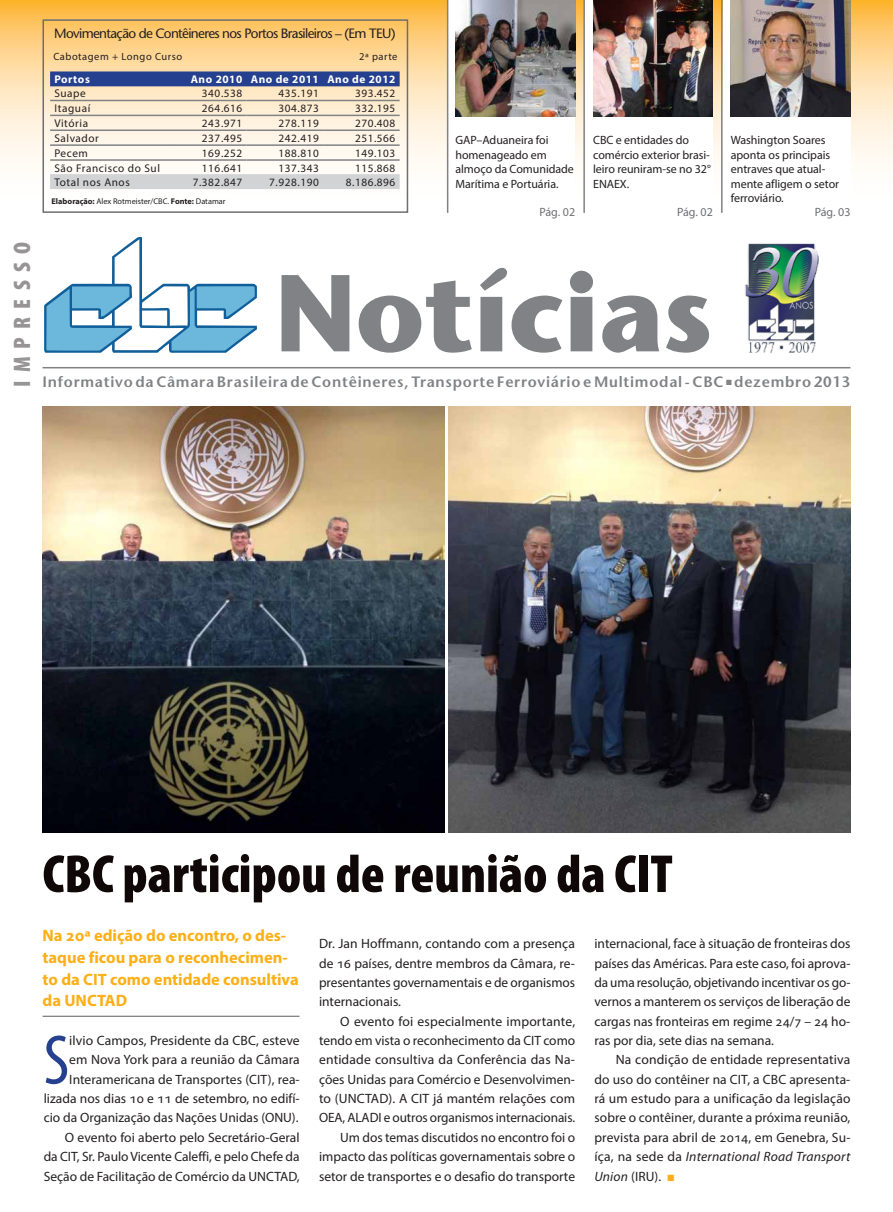
<style>
.page{position:relative;width:893px;height:1212px;background:#fff}
.page>*{position:absolute;margin:0;border:0;box-sizing:border-box;transform-origin:0 0}
.t1{font:700 108.9px "Stone Sans Std";letter-spacing:-.005em;color:#808285}
.t2{font:condensed 70.95px "Myriad Pro";color:#25408f}
.t3{font:900 condensed 54px "Myriad Pro";color:#0f0708}
.t4{font:900 condensed 24px "Myriad Pro";letter-spacing:.34em;color:#969495}
.t5{font:700 16.5px/21.8px "Myriad Pro";color:#fcaf17}
.t6{font:600 15px "Stone Sans Std";letter-spacing:.05em;color:#808285}
.t7{font:13.5px/19.4px "Myriad Pro";color:#231f20;text-align:justify}
.t8{font:500 13.5px "Stone Sans Std";letter-spacing:-.05em;color:#231f20}
.t9{font:12px/14.4px "Myriad Pro";letter-spacing:-.005em;color:#231f20}
.t10{font:12px "Myriad Pro";letter-spacing:-.015em;color:#6d6e71}
.t11{font:11.25px "Myriad Pro";letter-spacing:.05em;color:#231f20}
.t12{font:700 11.25px "Myriad Pro";letter-spacing:.05em;color:#fff}
.t13{font:10.5px "Myriad Pro";letter-spacing:.05em;color:#231f20}
.t14{font:8.25px "Myriad Pro";color:#231f20}
.s1{font-weight:700}
.s2{font-style:italic}
.s3{color:#fcaf17}
</style>
<div class="page">
<svg style="left:0;top:0;width:893px;height:369px"></svg>
<div style="left:43px;top:19px;width:365px;height:194px;border:2px solid #6d6e71"></div>
<img style="left:742px;top:241px;width:79px;height:114px">
<svg style="left:44px;top:237px;width:213px;height:116px"></svg>
<hr style="left:43px;top:367px;width:807px;height:1px;background:#808285">
<div style="left:447px;top:0;width:128px;height:213px;background:#fff"></div>
<div style="left:585px;top:0;width:128px;height:213px;background:#fff"></div>
<div style="left:722px;top:0;width:128px;height:213px;background:#fff"></div>
<img style="left:731px;top:0;width:119px;height:116px">
<img style="left:455px;top:0;width:120px;height:116px">
<img style="left:593px;top:0;width:120px;height:116px">
<hr style="left:721px;top:0;width:1px;height:213px;background:#808285">
<hr style="left:583px;top:0;width:2px;height:213px;background:#808285">
<hr style="left:447px;top:0;width:1px;height:213px;background:#808285">
<hr style="left:43px;top:1016px;width:256px;height:1px;background:#6d6e71">
<img style="left:43px;top:406px;width:402px;height:426px">
<img style="left:448px;top:406px;width:402px;height:426px">
<svg style="left:50px;top:71px;width:350px;height:15px;background:#2c458f"></svg>
<div style="left:50px;top:174px;width:350px;height:15px;background:#d1d3d4"></div>
<hr style="left:50px;top:100px;width:120px;height:1px;background:#808285">
<hr style="left:170px;top:100px;width:77px;height:1px;background:#808285">
<hr style="left:247px;top:100px;width:76px;height:1px;background:#808285">
<hr style="left:323px;top:100px;width:77px;height:1px;background:#808285">
<hr style="left:50px;top:115px;width:120px;height:1px;background:#808285">
<hr style="left:170px;top:115px;width:77px;height:1px;background:#808285">
<hr style="left:247px;top:115px;width:76px;height:1px;background:#808285">
<hr style="left:323px;top:115px;width:77px;height:1px;background:#808285">
<hr style="left:50px;top:129px;width:120px;height:2px;background:#808285">
<hr style="left:170px;top:129px;width:77px;height:2px;background:#808285">
<hr style="left:247px;top:129px;width:76px;height:2px;background:#808285">
<hr style="left:323px;top:129px;width:77px;height:2px;background:#808285">
<hr style="left:50px;top:144px;width:120px;height:2px;background:#808285">
<hr style="left:170px;top:144px;width:77px;height:2px;background:#808285">
<hr style="left:247px;top:144px;width:76px;height:2px;background:#808285">
<hr style="left:323px;top:144px;width:77px;height:2px;background:#808285">
<hr style="left:50px;top:159px;width:120px;height:2px;background:#808285">
<hr style="left:170px;top:159px;width:77px;height:2px;background:#808285">
<hr style="left:247px;top:159px;width:76px;height:2px;background:#808285">
<hr style="left:323px;top:159px;width:77px;height:2px;background:#808285">
<h3 class="t4" style="left:9px;top:387px;width:146px;rotate:-90deg">IMPRESSO</h3>
<p class="t8" style="left:54px;top:26px;width:343px">Movimentação de Contêineres nos Portos Brasileiros – (Em TEU)</p>
<p class="t13" style="left:53px;top:50px;width:130px">Cabotagem + Longo Curso</p>
<p class="t13" style="left:359px;top:50px;width:40px">2ª parte</p>
<p class="t12" style="left:54px;top:72px;width:37px">Portos</p>
<p class="t12" style="left:191px;top:72px;width:206px">Ano 2010 Ano de 2011 Ano de 2012</p>
<p class="t11" style="left:54px;top:86px;width:33px">Suape</p>
<p class="t11" style="left:202px;top:86px;width:42px">340.538</p>
<p class="t11" style="left:279px;top:86px;width:42px">435.191</p>
<p class="t11" style="left:355px;top:86px;width:42px">393.452</p>
<p class="t11" style="left:54px;top:101px;width:37px">Itaguaí</p>
<p class="t11" style="left:202px;top:101px;width:42px">264.616</p>
<p class="t11" style="left:279px;top:101px;width:42px">304.873</p>
<p class="t11" style="left:355px;top:101px;width:42px">332.195</p>
<p class="t11" style="left:54px;top:116px;width:35px">Vitória</p>
<p class="t11" style="left:202px;top:116px;width:42px">243.971</p>
<p class="t11" style="left:279px;top:116px;width:42px">278.119</p>
<p class="t11" style="left:355px;top:116px;width:42px">270.408</p>
<p class="t11" style="left:54px;top:131px;width:46px">Salvador</p>
<p class="t11" style="left:202px;top:131px;width:42px">237.495</p>
<p class="t11" style="left:279px;top:131px;width:42px">242.419</p>
<p class="t11" style="left:355px;top:131px;width:42px">251.566</p>
<p class="t11" style="left:54px;top:146px;width:35px">Pecem</p>
<p class="t11" style="left:202px;top:146px;width:42px">169.252</p>
<p class="t11" style="left:279px;top:146px;width:42px">188.810</p>
<p class="t11" style="left:355px;top:146px;width:42px">149.103</p>
<p class="t11" style="left:54px;top:161px;width:107px">São Francisco do Sul</p>
<p class="t11" style="left:202px;top:161px;width:42px">116.641</p>
<p class="t11" style="left:279px;top:161px;width:42px">137.343</p>
<p class="t11" style="left:355px;top:161px;width:42px">115.868</p>
<p class="t11" style="left:54px;top:175px;width:77px">Total nos Anos</p>
<p class="t11" style="left:193px;top:175px;width:51px">7.382.847</p>
<p class="t11" style="left:269px;top:175px;width:51px">7.928.190</p>
<p class="t11" style="left:346px;top:175px;width:51px">8.186.896</p>
<p class="t14" style="left:52px;top:196px;width:175px"><span class="s1">Elaboração:</span> Alex Rotmeister/CBC. <span class="s1">Fonte:</span> Datamar</p>
<p class="t9" style="left:455px;top:133px;width:120px">GAP–Aduaneira foi homenageado em almoço da Comunidade<br>Marítima e Portuária.</p>
<p class="t10" style="left:539px;top:205px;width:37px">Pág. 02</p>
<p class="t9" style="left:593px;top:133px;width:119px">CBC e entidades do comércio exterior brasi&shy;leiro reuniram-se no 32°<br>ENAEX.</p>
<p class="t10" style="left:677px;top:205px;width:37px">Pág. 02</p>
<p class="t9" style="left:731px;top:133px;width:110px">Washington Soares aponta os principais entraves que atual&shy;mente afligem o setor ferroviário.</p>
<p class="t10" style="left:815px;top:205px;width:37px">Pág. 03</p>
<h1 class="t1" style="left:275px;top:248px;width:439px">Notícias</h1>
<p class="t6" style="left:43px;top:373px;width:809px">Informativo da Câmara Brasileira de Contêineres, Transporte Ferroviário e Multimodal - CBC ■ dezembro 2013</p>
<h3 class="t3" style="left:43px;top:844px;width:632px">CBC participou de reunião da CIT</h3>
<p class="t5" style="left:43px;top:924px;width:258px">Na 20ª edição do encontro, o des&shy;taque ficou para o reconhecimen&shy;to da CIT como entidade consultiva da UNCTAD</p>
<p class="t7" style="left:319px;top:934px;width:258px">Dr. Jan Hoffmann, contando com a presença de 16 países, dentre membros da Câmara, re&shy;presentantes governamentais e de organismos internacionais.</p>
<p class="t7" style="left:319px;top:1011px;width:258px;text-align:right">O evento foi especialmente importante, tendo em vista o reconhecimento da CIT como entidade consultiva da Conferência das Na&shy;ções Unidas para Comércio e Desenvolvimen&shy;to (UNCTAD). A CIT já mantém relações com OEA, ALADI e outros organismos internacionais.<br>Um dos temas discutidos no encontro foi o impacto das políticas governamentais sobre o setor de transportes e o desafio do transporte</p>
<p class="t7" style="left:594px;top:934px;width:258px">internacional, face à situação de fronteiras dos países das Américas. Para este caso, foi aprova&shy;da uma resolução, objetivando incentivar os go&shy;vernos a manterem os serviços de liberação de cargas nas fronteiras em regime 24/7 – 24 ho&shy;ras por dia, sete dias na semana.</p>
<p class="t7" style="left:594px;top:1050px;width:258px;text-indent:21px">Na condição de entidade representativa do uso do contêiner na CIT, a CBC apresenta&shy;rá um estudo para a unificação da legislação sobre o contêiner, durante a próxima reunião, prevista para abril de 2014, em Genebra, Su&shy;íça, na sede da <span class="s2">International Road Transport Union</span> (IRU). <span class="s3">■</span></p>
<p class="t7" style="left:44px;top:1030px;width:258px;text-align:right">ilvio Campos, Presidente da CBC, esteve<br>em Nova York para a reunião da Câmara Interamericana de Transportes (CIT), rea&shy;lizada nos dias 10 e 11 de setembro, no edifí&shy;cio da Organização das Nações Unidas (ONU).<br>O evento foi aberto pelo Secretário-Geral<br>da CIT, Sr. Paulo Vicente Caleffi, e pelo Chefe da Seção de Facilitação de Comércio da UNCTAD,</p>
<h2 class="t2" style="left:44px;top:1017px;width:27px">S</h2>
</div>
